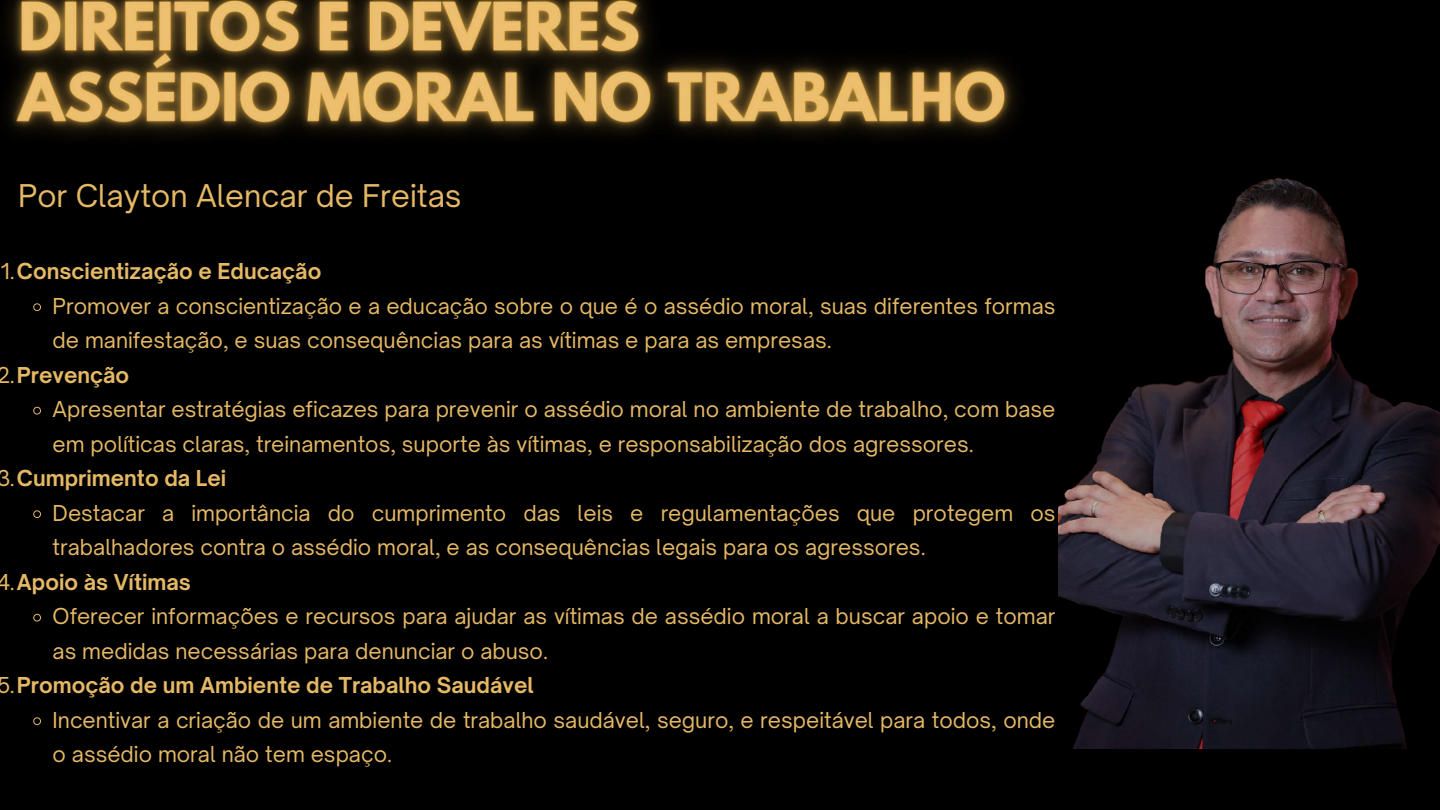
<style>
.page{position:relative;width:1440px;height:810px;background:#000}
.page>*{position:absolute;margin:0;border:0;box-sizing:border-box;transform-origin:0 0}
.t1{font:30px "Open Sauce One";color:#e5b865}
.t2{font:21px "Open Sauce One";color:#e5b865}
.t3{font:700 21px "Open Sauce One";color:#e5b865}
.s1{font-weight:400}
</style>
<div class="page">
<svg style="left:33px;top:303px;width:8px;height:8px"></svg>
<svg style="left:33px;top:406px;width:8px;height:9px"></svg>
<svg style="left:33px;top:510px;width:8px;height:8px"></svg>
<svg style="left:33px;top:613px;width:8px;height:9px"></svg>
<svg style="left:33px;top:717px;width:8px;height:8px"></svg>
<img style="left:1059px;top:177px;width:381px;height:572px">
<img style="left:6px;top:0;width:1011px;height:136px">
<h1 class="t1" style="left:18px;top:177px;width:445px">Por Clayton Alencar de Freitas</h1>
<p class="t3" style="left:1px;top:258px;width:322px"><span class="s1">1.</span>Conscientização e Educação</p>
<p class="t2" style="left:53px;top:293px;width:1004px">Promover a conscientização e a educação sobre o que é o assédio moral, suas diferentes formas</p>
<p class="t2" style="left:53px;top:327px;width:781px">de manifestação, e suas consequências para as vítimas e para as empresas.</p>
<p class="t3" style="left:-4px;top:362px;width:135px"><span class="s1">2.</span>Prevenção</p>
<p class="t2" style="left:53px;top:396px;width:1004px">Apresentar estratégias eficazes para prevenir o assédio moral no ambiente de trabalho, com base</p>
<p class="t2" style="left:53px;top:431px;width:923px">em políticas claras, treinamentos, suporte às vítimas, e responsabilização dos agressores.</p>
<p class="t3" style="left:-4px;top:465px;width:232px"><span class="s1">3.</span>Cumprimento da Lei</p>
<p class="t2" style="left:53px;top:500px;width:1004px">Destacar a importância do cumprimento das leis e regulamentações que protegem os</p>
<p class="t2" style="left:53px;top:534px;width:875px">trabalhadores contra o assédio moral, e as consequências legais para os agressores.</p>
<p class="t3" style="left:-4px;top:569px;width:196px"><span class="s1">4.</span>Apoio às Vítimas</p>
<p class="t2" style="left:53px;top:603px;width:1004px">Oferecer informações e recursos para ajudar as vítimas de assédio moral a buscar apoio e tomar</p>
<p class="t2" style="left:53px;top:638px;width:497px">as medidas necessárias para denunciar o abuso.</p>
<p class="t3" style="left:-4px;top:672px;width:539px"><span class="s1">5.</span>Promoção de um Ambiente de Trabalho Saudável</p>
<p class="t2" style="left:53px;top:707px;width:1004px">Incentivar a criação de um ambiente de trabalho saudável, seguro, e respeitável para todos, onde</p>
<p class="t2" style="left:53px;top:741px;width:341px">o assédio moral não tem espaço.</p>
</div>
